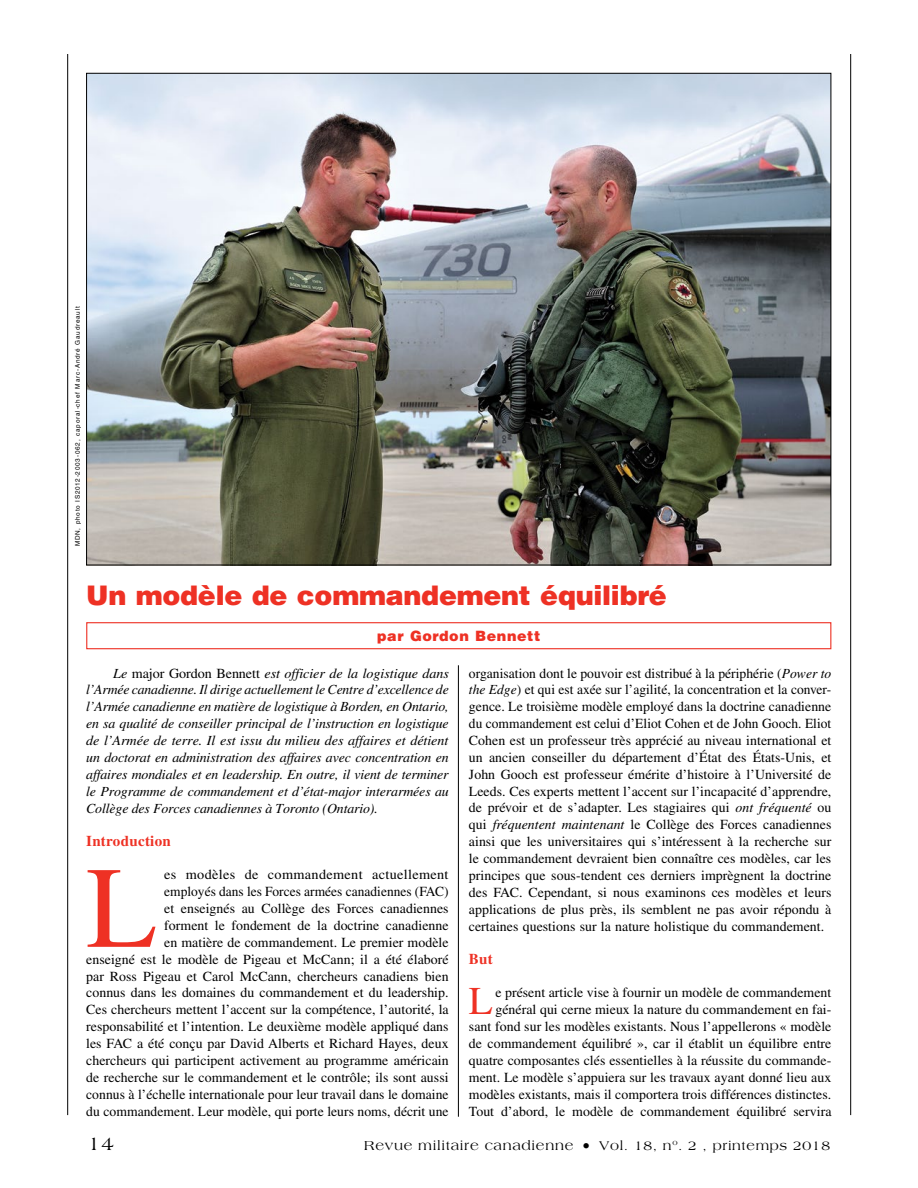
<style>
.page{position:relative;width:918px;height:1188px;background:#fff}
.page>*{position:absolute;margin:0;border:0;box-sizing:border-box;transform-origin:0 0}
.t1{font:115.8px "Times LT Std";color:#ee3124}
.t2{font:39.3px "Times LT Std";color:#ee3124}
.t3{font:900 27px "Helvetica LT Std";letter-spacing:-.01em;color:#ee3124}
.t4{font:19.5px "Americana Std";color:#000}
.t5{font:700 15px "Times LT Std";letter-spacing:.02em;color:#ee3124}
.t6{font:900 14.25px "Helvetica LT Std";letter-spacing:.04em;color:#ee3124}
.t7{font:13.8px/16.8px "Times LT Std";letter-spacing:.005em;color:#000;text-align:right}
.t8{font:italic 13.8px/16.8px "Times LT Std";letter-spacing:-.01em;color:#000;text-align:justify}
.t9{font:13.8px "Americana Std";letter-spacing:.05em;color:#000}
.t10{font:6.3px "Helvetica LT Std";letter-spacing:.125em;color:#000}
.s1{font-style:normal}
.s2{font-style:italic}
.s3{font-size:16.5px}
.s4{font-size:13.5px}
</style>
<div class="page">
<hr style="left:850px;top:54px;width:1px;height:1061px;background:#000">
<hr style="left:67px;top:54px;width:1px;height:1061px;background:#000">
<div style="left:86px;top:622px;width:745px;height:27px;border:1px solid #ee3124"></div>
<img style="left:88px;top:75px;width:741px;height:488px">
<hr style="left:458px;top:665px;width:1px;height:452px;background:#000">
<p class="t10" style="left:74px;top:546px;width:242px;rotate:-90deg">MDN, photo IS2012-2003-062, caporal-chef Marc-André Gaudreault</p>
<h3 class="t3" style="left:86px;top:578px;width:582px">Un modèle de commandement équilibré</h3>
<p class="t6" style="left:377px;top:627px;width:165px">par Gordon Bennett</p>
<p class="t8" style="left:86px;top:665px;width:364px;text-indent:27px">Le <span class="s1">major Gordon Bennett</span> est officier de la logistique dans l’Armée canadienne. Il dirige actuellement le Centre d’excellence de l’Armée canadienne en matière de logistique à Borden, en Ontario, en sa qualité de conseiller principal de l’instruction en logistique de l’Armée de terre. Il est issu du milieu des affaires et détient un doctorat en administration des affaires avec concentration en affaires mondiales et en leadership. En outre, il vient de terminer le Programme de commandement et d’état-major interarmées au Collège des Forces canadiennes à Toronto (Ontario).</p>
<p class="t5" style="left:86px;top:832px;width:86px">Introduction</p>
<h1 class="t1" style="left:86px;top:843px;width:72px">L</h1>
<p class="t7" style="left:86px;top:866px;width:364px">es modèles de commandement actuellement<br>employés dans les Forces armées canadiennes (FAC)<br>et enseignés au Collège des Forces canadiennes<br>forment le fondement de la doctrine canadienne<br>en matière de commandement. Le premier modèle<br>enseigné est le modèle de Pigeau et McCann; il a été élaboré par Ross Pigeau et Carol McCann, chercheurs canadiens bien connus dans les domaines du commandement et du leadership.<br>Ces chercheurs mettent l’accent sur la compétence, l’autorité, la responsabilité et l’intention. Le deuxième modèle appliqué dans les FAC a été conçu par David Alberts et Richard Hayes, deux chercheurs qui participent activement au programme américain de recherche sur le commandement et le contrôle; ils sont aussi connus à l’échelle internationale pour leur travail dans le domaine du commandement. Leur modèle, qui porte leurs noms, décrit une</p>
<p class="t7" style="left:469px;top:664px;width:364px;text-align:justify">organisation dont le pouvoir est distribué à la périphérie (<span class="s2">Power to the Edge</span>) et qui est axée sur l’agilité, la concentration et la conver&shy;gence. Le troisième modèle employé dans la doctrine canadienne du commandement est celui d’Eliot Cohen et de John Gooch. Eliot Cohen est un professeur très apprécié au niveau international et un ancien conseiller du département d’État des États-Unis, et John Gooch est professeur émérite d’histoire à l’Université de Leeds. Ces experts mettent l’accent sur l’incapacité d’apprendre, de prévoir et de s’adapter. Les stagiaires qui <span class="s2">ont fréquenté</span> ou qui <span class="s2">fréquentent maintenant</span> le Collège des Forces canadiennes ainsi que les universitaires qui s’intéressent à la recherche sur le commandement devraient bien connaître ces modèles, car les principes que sous-tendent ces derniers imprègnent la doctrine des FAC. Cependant, si nous examinons ces modèles et leurs applications de plus près, ils semblent ne pas avoir répondu à certaines questions sur la nature holistique du commandement.</p>
<p class="t5" style="left:469px;top:950px;width:25px">But</p>
<h2 class="t2" style="left:469px;top:979px;width:26px">L</h2>
<p class="t7" style="left:469px;top:984px;width:364px">e présent article vise à fournir un modèle de commandement général qui cerne mieux la nature du commandement en fai-<br>sant fond sur les modèles existants. Nous l’appellerons « modèle de commandement équilibré », car il établit un équilibre entre quatre composantes clés essentielles à la réussite du commande&shy;ment. Le modèle s’appuiera sur les travaux ayant donné lieu aux modèles existants, mais il comportera trois différences distinctes.<br>Tout d’abord, le modèle de commandement équilibré servira</p>
<h3 class="t4" style="left:88px;top:1132px;width:28px">14</h3>
<p class="t9" style="left:364px;top:1137px;width:467px">Revue militaire canadienne <span class="s3">•</span> <span class="s4">Vol. 18, n</span><sup>o</sup><span class="s4">. 2 , printemps 2018</span></p>
</div>
